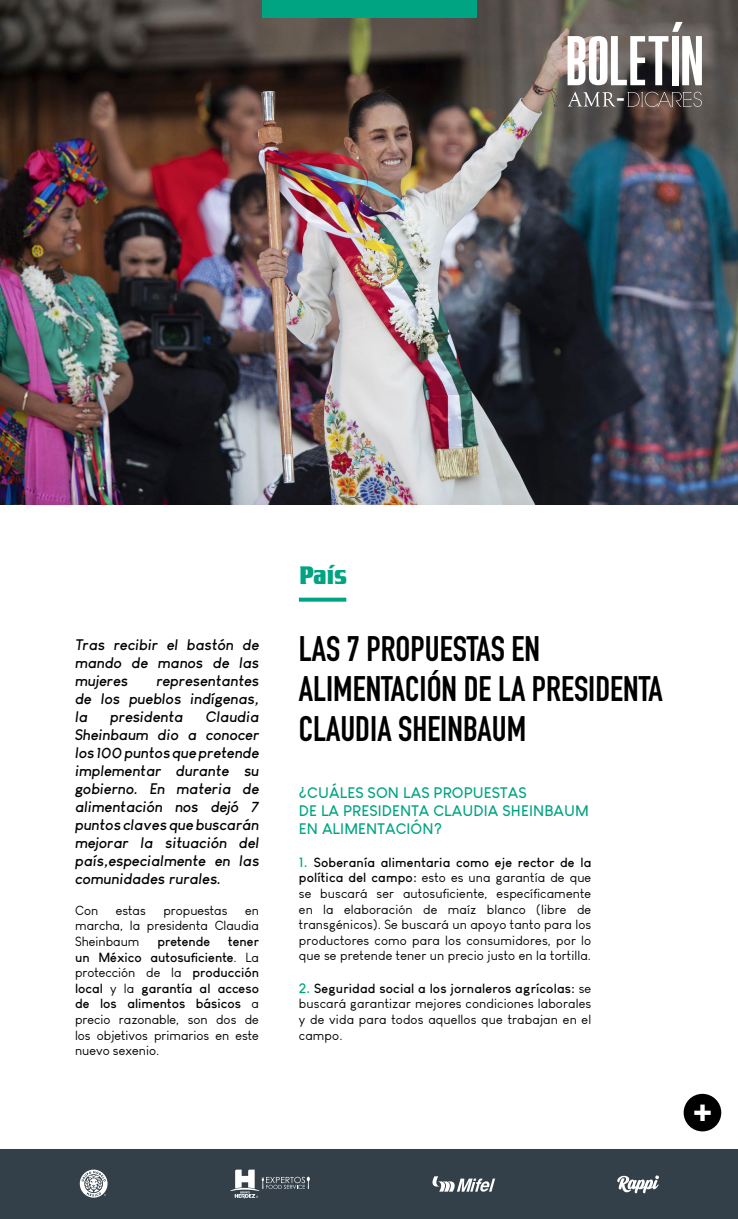
<style>
.page{position:relative;width:738px;height:1219px;background:#fff}
.page>*{position:absolute;margin:0;border:0;box-sizing:border-box;transform-origin:0 0}
.t1{font:55px "Pirrata";color:#fff}
.t2{font:700 35px/40px "DIN Condensed";color:#000}
.t3{font:30px "Tobago Poster";color:#fff}
.t4{font:25px "Tobago Poster";color:#00a482}
.t5{font:23.1px "Pirrata";color:#fff}
.t6{font:italic 700 15px/18px "Louis George Cafe";letter-spacing:.01em;color:#000;text-align:justify}
.t7{font:700 15px/18px "Louis George Cafe";letter-spacing:.01em;color:#00a482}
.t8{font:13px/15.6px "Louis George Cafe";color:#000;text-align:justify}
.t9{font:700 13px "Louis George Cafe";color:#000}
.s1{font-weight:700}
.s2{font-weight:700;font-size:14px;color:#00a482}
</style>
<div class="page">
<img style="left:0;top:0;width:737px;height:505px">
<div style="left:0;top:1149px;width:737px;height:70px;background:#33404a"></div>
<div style="left:683px;top:1094px;width:37px;height:37px;background:#000;border-radius:50%"></div>
<svg style="left:80px;top:1170px;width:27px;height:28px"></svg>
<svg style="left:617px;top:1175px;width:41px;height:18px"></svg>
<svg style="left:230px;top:1170px;width:79px;height:28px"></svg>
<svg style="left:432px;top:1176px;width:62px;height:16px"></svg>
<svg style="left:298px;top:598px;width:48px;height:4px"></svg>
<div style="left:261px;top:0;width:215px;height:17px;background:#00a482"></div>
<svg style="left:567px;top:92px;width:48px;height:15px"></svg>
<svg style="left:627px;top:92px;width:74px;height:15px"></svg>
<svg style="left:671px;top:22px;width:11px;height:10px"></svg>
<h1 class="t1" style="left:565px;top:32px;width:139px">BOLETIN</h1>
<h3 class="t5" style="left:616px;top:86px;width:10px">-</h3>
<p class="t6" style="left:75px;top:635px;width:185px">Tras recibir el bastón de mando de manos de las mujeres</p>
<p class="t6" style="left:75px;top:671px;width:185px;text-indent:81px">representantes de los pueblos indígenas, la</p>
<p class="t6" style="left:75px;top:707px;width:185px;text-indent:130px">Claudia Sheinbaum dio a conocer los 100 puntos que pretende implementar durante su gobierno. En materia de alimentación nos dejó 7 puntos claves que buscarán mejorar la situación del país,especialmente en las comunidades rurales.</p>
<p class="t8" style="left:75px;top:902px;width:25px">Con</p>
<p class="t8" style="left:116px;top:902px;width:31px">estas</p>
<p class="t8" style="left:163px;top:902px;width:65px">propuestas</p>
<p class="t6" style="left:110px;top:707px;width:74px">presidenta</p>
<p class="t8" style="left:75px;top:902px;width:185px;text-indent:170px">en marcha, la presidenta Claudia Sheinbaum</p>
<p class="t8" style="left:75px;top:934px;width:185px;text-indent:153px"><span class="s1">tener un México autosuficiente</span>. La protección de la <span class="s1">producción local</span> y la <span class="s1">garantía al acceso de los alimentos básicos</span> a precio razonable, son dos de los objetivos primarios en este nuevo sexenio.</p>
<p class="t9" style="left:157px;top:933px;width:54px">pretende</p>
<h3 class="t4" style="left:298px;top:560px;width:49px">País</h3>
<h2 class="t2" style="left:298px;top:629px;width:365px">LAS 7 PROPUESTAS EN<br>ALIMENTACIÓN DE LA PRESIDENTA<br>CLAUDIA SHEINBAUM</h2>
<p class="t7" style="left:298px;top:784px;width:291px">¿CUÁLES SON LAS PROPUESTAS<br>DE LA PRESIDENTA CLAUDIA SHEINBAUM<br>EN ALIMENTACIÓN?</p>
<p class="t8" style="left:298px;top:854px;width:294px"><span class="s2">1.</span> <span class="s1">Soberanía alimentaria como eje rector de la política del campo:</span> esto es una garantía de que se buscará ser autosuficiente, específicamente en la elaboración de maíz blanco (libre de transgénicos). Se buscará un apoyo tanto para los productores como para los consumidores, por lo que se pretende tener un precio justo en la tortilla.</p>
<p class="t8" style="left:298px;top:980px;width:294px"><span class="s2">2.</span> <span class="s1">Seguridad social a los jornaleros agrícolas:</span> se buscará garantizar mejores condiciones laborales y de vida para todos aquellos que trabajan en el campo.</p>
<h3 class="t3" style="left:691px;top:1092px;width:21px">+</h3>
</div>
